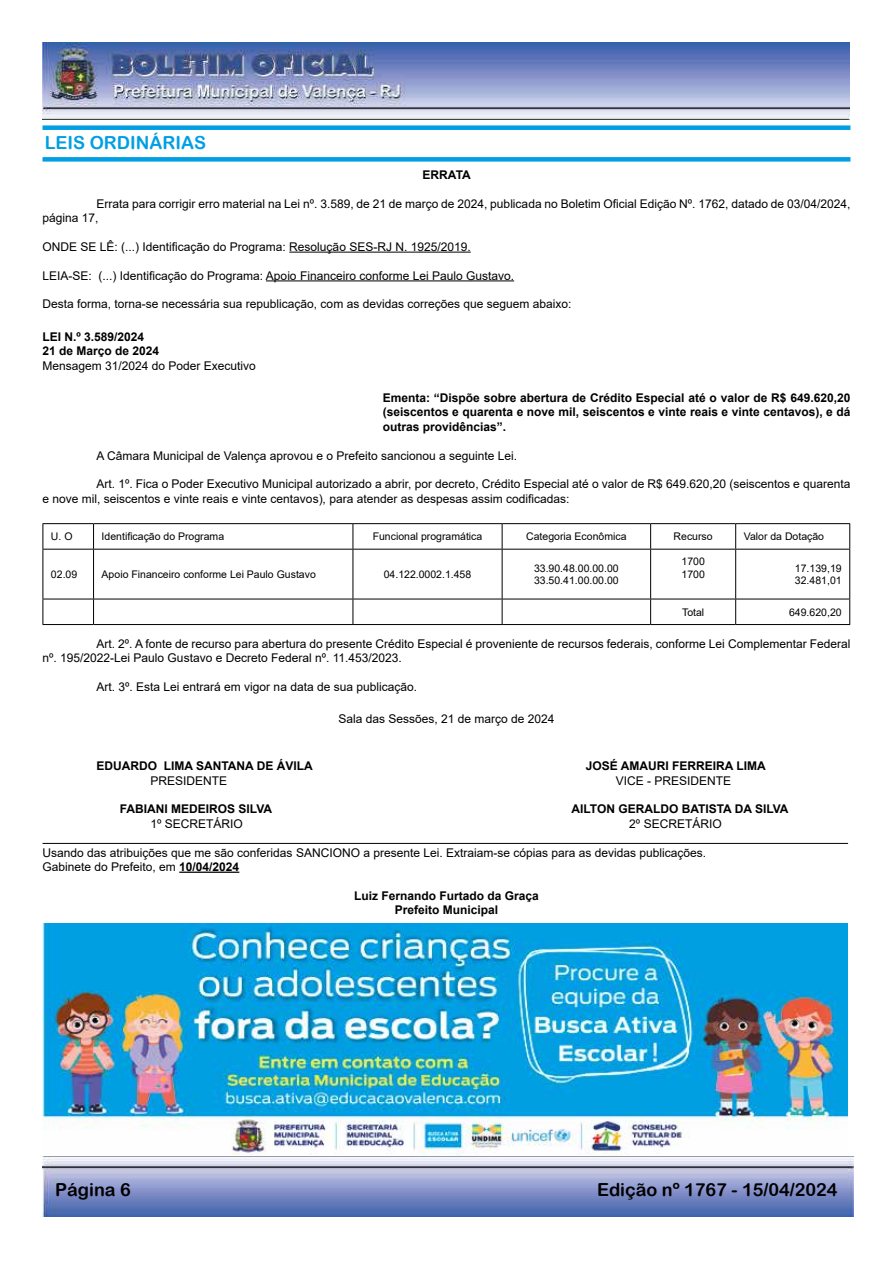
<style>
.page{position:relative;width:893px;height:1263px;background:#fff}
.page>*{position:absolute;margin:0;border:0;box-sizing:border-box;transform-origin:0 0}
.t1{font:18px "Arial Rounded MT Bold";color:#000}
.t2{font:18px "Arial Rounded MT Bold";color:#009fe3}
.t3{font:12px/14.4px "Arial";color:#000}
.t4{font:700 12px/14.4px "Arial";color:#000}
.t5{font:10.5px/12.6px "Arial";color:#000}
.s1{font-weight:700}
</style>
<div class="page">
<img style="left:43px;top:43px;width:806px;height:76px">
<img style="left:43px;top:1157px;width:810px;height:60px">
<div style="left:43px;top:157px;width:807px;height:5px;background:#009fe3"></div>
<div style="left:43px;top:125px;width:807px;height:5px;background:#009fe3"></div>
<hr style="left:289px;top:252px;width:182px;height:1px;background:#000">
<hr style="left:266px;top:280px;width:248px;height:1px;background:#000">
<hr style="left:43px;top:843px;width:805px;height:1px;background:#000">
<hr style="left:179px;top:871px;width:60px;height:2px;background:#000">
<hr style="left:43px;top:523px;width:51px;height:1px;background:#000">
<hr style="left:94px;top:523px;width:259px;height:1px;background:#000">
<hr style="left:353px;top:523px;width:149px;height:1px;background:#000">
<hr style="left:502px;top:523px;width:149px;height:1px;background:#000">
<hr style="left:651px;top:523px;width:85px;height:1px;background:#000">
<hr style="left:736px;top:523px;width:114px;height:1px;background:#000">
<hr style="left:43px;top:549px;width:51px;height:1px;background:#000">
<hr style="left:94px;top:549px;width:259px;height:1px;background:#000">
<hr style="left:353px;top:549px;width:149px;height:1px;background:#000">
<hr style="left:502px;top:549px;width:149px;height:1px;background:#000">
<hr style="left:651px;top:549px;width:85px;height:1px;background:#000">
<hr style="left:736px;top:549px;width:114px;height:1px;background:#000">
<hr style="left:43px;top:599px;width:51px;height:1px;background:#000">
<hr style="left:94px;top:599px;width:259px;height:1px;background:#000">
<hr style="left:353px;top:599px;width:149px;height:1px;background:#000">
<hr style="left:502px;top:599px;width:149px;height:1px;background:#000">
<hr style="left:651px;top:599px;width:85px;height:1px;background:#000">
<hr style="left:736px;top:599px;width:114px;height:1px;background:#000">
<hr style="left:43px;top:624px;width:51px;height:1px;background:#000">
<hr style="left:94px;top:624px;width:259px;height:1px;background:#000">
<hr style="left:353px;top:624px;width:149px;height:1px;background:#000">
<hr style="left:502px;top:624px;width:149px;height:1px;background:#000">
<hr style="left:651px;top:624px;width:85px;height:1px;background:#000">
<hr style="left:736px;top:624px;width:114px;height:1px;background:#000">
<svg style="left:43px;top:524px;width:1px;height:25px"></svg>
<hr style="left:43px;top:549px;width:1px;height:50px;background:#000">
<svg style="left:43px;top:599px;width:1px;height:25px"></svg>
<svg style="left:93px;top:524px;width:1px;height:25px"></svg>
<svg style="left:353px;top:524px;width:1px;height:25px"></svg>
<svg style="left:502px;top:524px;width:1px;height:25px"></svg>
<svg style="left:650px;top:524px;width:1px;height:25px"></svg>
<svg style="left:735px;top:524px;width:1px;height:25px"></svg>
<svg style="left:849px;top:524px;width:1px;height:25px"></svg>
<hr style="left:93px;top:549px;width:1px;height:50px;background:#000">
<hr style="left:353px;top:549px;width:1px;height:50px;background:#000">
<hr style="left:502px;top:549px;width:1px;height:50px;background:#000">
<hr style="left:650px;top:549px;width:1px;height:50px;background:#000">
<hr style="left:735px;top:549px;width:1px;height:50px;background:#000">
<hr style="left:849px;top:549px;width:1px;height:50px;background:#000">
<svg style="left:93px;top:599px;width:1px;height:25px"></svg>
<svg style="left:353px;top:599px;width:1px;height:25px"></svg>
<svg style="left:502px;top:599px;width:1px;height:25px"></svg>
<svg style="left:650px;top:599px;width:1px;height:25px"></svg>
<svg style="left:735px;top:599px;width:1px;height:25px"></svg>
<svg style="left:849px;top:599px;width:1px;height:25px"></svg>
<img style="left:43px;top:924px;width:805px;height:231px">
<h1 class="t2" style="left:45px;top:132px;width:163px">LEIS ORDINÁRIAS</h1>
<p class="t4" style="left:423px;top:168px;width:50px">ERRATA</p>
<p class="t3" style="left:43px;top:196px;width:809px;text-indent:54px">Errata para corrigir erro material na Lei nº. 3.589, de 21 de março de 2024, publicada no Boletim Oficial Edição Nº. 1762, datado de 03/04/2024, página 17,</p>
<p class="t3" style="left:43px;top:239px;width:430px">ONDE SE LÊ: (...) Identificação do Programa: Resolução SES-RJ N. 1925/2019.</p>
<p class="t3" style="left:43px;top:268px;width:473px">LEIA-SE: (...) Identificação do Programa: Apoio Financeiro conforme Lei Paulo Gustavo.</p>
<p class="t3" style="left:43px;top:297px;width:530px">Desta forma, torna-se necessária sua republicação, com as devidas correções que seguem abaixo:</p>
<p class="t4" style="left:43px;top:330px;width:118px">LEI N.º 3.589/2024<br>21 de Março de 2024</p>
<p class="t3" style="left:43px;top:358px;width:215px">Mensagem 31/2024 do Poder Executivo</p>
<p class="t4" style="left:383px;top:391px;width:469px;text-align:justify">Ementa: “Dispõe sobre abertura de Crédito Especial até o valor de R$ 649.620,20 (seiscentos e quarenta e nove mil, seiscentos e vinte reais e vinte centavos), e dá outras providências”.</p>
<p class="t3" style="left:97px;top:448px;width:422px">A Câmara Municipal de Valença aprovou e o Prefeito sancionou a seguinte Lei.</p>
<p class="t3" style="left:43px;top:477px;width:809px;text-indent:54px">Art. 1º. Fica o Poder Executivo Municipal autorizado a abrir, por decreto, Crédito Especial até o valor de R$ 649.620,20 (seiscentos e quarenta e nove mil, seiscentos e vinte reais e vinte centavos), para atender as despesas assim codificadas:</p>
<p class="t5" style="left:51px;top:530px;width:23px">U. O</p>
<p class="t5" style="left:102px;top:530px;width:124px">Identificação do Programa</p>
<p class="t5" style="left:373px;top:530px;width:111px">Funcional programática</p>
<p class="t5" style="left:526px;top:530px;width:102px">Categoria Econômica</p>
<p class="t5" style="left:674px;top:530px;width:41px">Recurso</p>
<p class="t5" style="left:744px;top:530px;width:82px">Valor da Dotação</p>
<p class="t5" style="left:51px;top:568px;width:28px">02.09</p>
<p class="t5" style="left:102px;top:568px;width:216px">Apoio Financeiro conforme Lei Paulo Gustavo</p>
<p class="t5" style="left:384px;top:568px;width:89px">04.122.0002.1.458</p>
<p class="t5" style="left:534px;top:561px;width:86px">33.90.48.00.00.00<br>33.50.41.00.00.00</p>
<p class="t5" style="left:681px;top:555px;width:25px">1700<br>1700</p>
<p class="t5" style="left:795px;top:561px;width:48px">17.139,19<br>32.481,01</p>
<p class="t5" style="left:682px;top:605px;width:24px">Total</p>
<p class="t5" style="left:789px;top:605px;width:54px">649.620,20</p>
<p class="t3" style="left:43px;top:636px;width:809px;text-indent:54px">Art. 2º. A fonte de recurso para abertura do presente Crédito Especial é proveniente de recursos federais, conforme Lei Complementar Federal nº. 195/2022-Lei Paulo Gustavo e Decreto Federal nº. 11.453/2023.</p>
<p class="t3" style="left:97px;top:679px;width:322px">Art. 3º. Esta Lei entrará em vigor na data de sua publicação.</p>
<p class="t3" style="left:338px;top:712px;width:218px">Sala das Sessões, 21 de março de 2024</p>
<p class="t4" style="left:97px;top:759px;width:218px">EDUARDO LIMA SANTANA DE ÁVILA</p>
<p class="t4" style="left:586px;top:759px;width:181px">JOSÉ AMAURI FERREIRA LIMA</p>
<p class="t3" style="left:151px;top:773px;width:78px">PRESIDENTE</p>
<p class="t3" style="left:616px;top:773px;width:117px">VICE - PRESIDENTE</p>
<p class="t4" style="left:120px;top:802px;width:154px">FABIANI MEDEIROS SILVA</p>
<p class="t4" style="left:571px;top:802px;width:219px">AILTON GERALDO BATISTA DA SILVA</p>
<p class="t3" style="left:151px;top:816px;width:94px">1º SECRETÁRIO</p>
<p class="t3" style="left:629px;top:816px;width:94px">2º SECRETÁRIO</p>
<p class="t3" style="left:43px;top:845px;width:665px">Usando das atribuições que me são conferidas SANCIONO a presente Lei. Extraiam-se cópias para as devidas publicações.<br>Gabinete do Prefeito, em <span class="s1">10/04/2024</span></p>
<p class="t4" style="left:354px;top:888px;width:186px;text-align:center">Luiz Fernando Furtado da Graça<br>Prefeito Municipal</p>
<h1 class="t1" style="left:55px;top:1179px;width:77px">Página 6</h1>
<h1 class="t1" style="left:597px;top:1179px;width:242px">Edição nº 1767 - 15/04/2024</h1>
</div>
